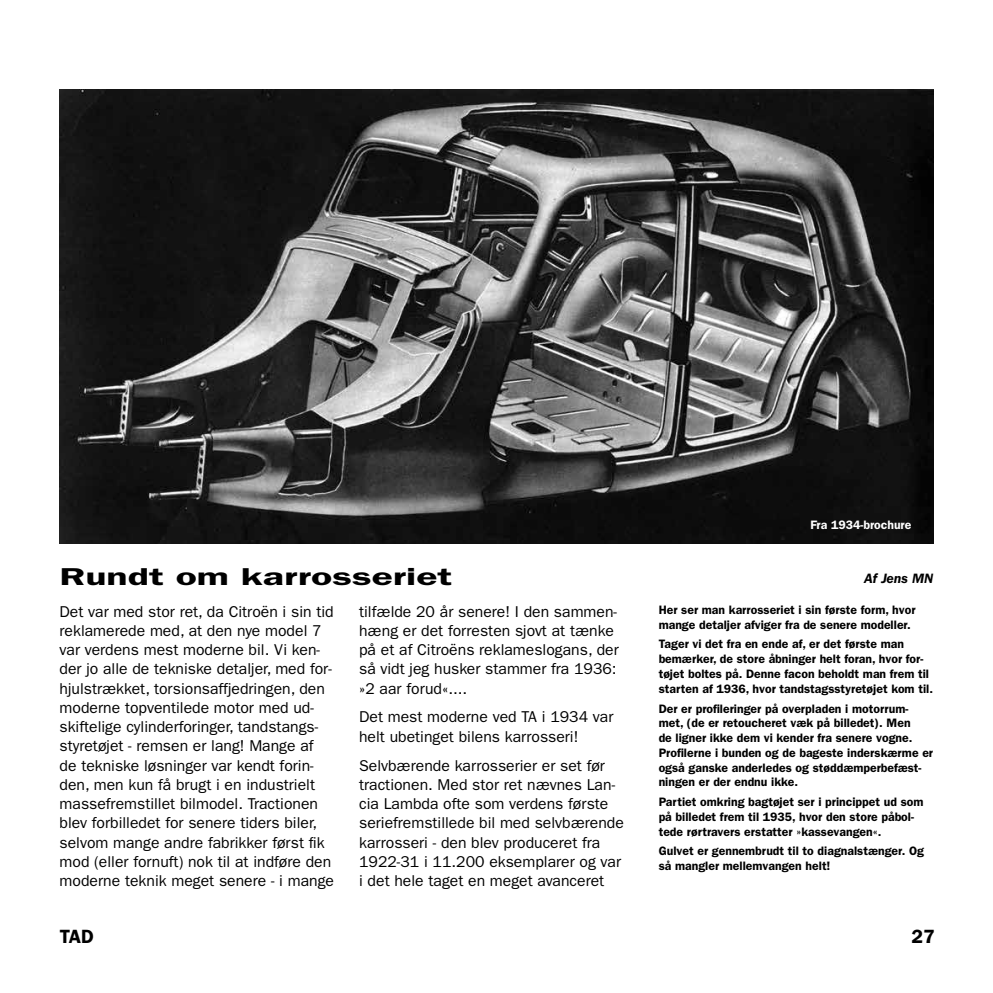
<style>
.page{position:relative;width:993px;height:993px;background:#fff}
.page>*{position:absolute;margin:0;border:0;box-sizing:border-box;transform-origin:0 0}
.t1{font:600 24.5px "Franklin Gothic";color:#000;scale:1.6 1}
.t2{font:600 19.25px "Franklin Gothic";color:#000}
.t3{font:15.75px/19.2px "Franklin Gothic";color:#000}
.t4{font:italic 600 14px "Franklin Gothic";color:#000}
.t5{font:600 12.25px/14.7px "Franklin Gothic";color:#000}
.t6{font:600 12.25px "Franklin Gothic";color:#fff}
</style>
<div class="page">
<img style="left:60px;top:89px;width:873px;height:454px">
<h1 class="t1" style="left:60px;top:561px;width:247px">Rundt om karrosseriet</h1>
<p class="t3" style="left:60px;top:601px;width:276px">Det var med stor ret, da Citroën i sin tid reklamerede med, at den nye model 7 var verdens mest moderne bil. Vi ken&shy;der jo alle de tekniske detaljer, med for&shy;hjulstrækket, torsionsaffjedringen, den moderne topventilede motor med ud&shy;skiftelige cylinderforinger, tandstangs&shy;styretøjet - remsen er lang! Mange af de tekniske løsninger var kendt forin&shy;den, men kun få brugt i en industrielt massefremstillet bilmodel. Tractionen blev forbilledet for senere tiders biler, selvom mange andre fabrikker først fik mod (eller fornuft) nok til at indføre den moderne teknik meget senere - i mange</p>
<p class="t3" style="left:359px;top:601px;width:261px">tilfælde 20 år senere! I den sammen&shy;hæng er det forresten sjovt at tænke på et af Citroëns reklameslogans, der så vidt jeg husker stammer fra 1936: »2 aar forud«....</p>
<p class="t3" style="left:359px;top:707px;width:256px">Det mest moderne ved TA i 1934 var helt ubetinget bilens karrosseri!</p>
<p class="t3" style="left:359px;top:755px;width:266px">Selvbærende karrosserier er set før tractionen. Med stor ret nævnes Lan&shy;cia Lambda ofte som verdens første seriefremstillede bil med selvbærende karrosseri - den blev produceret fra 1922-31 i 11.200 eksemplarer og var i det hele taget en meget avanceret</p>
<p class="t6" style="left:810px;top:517px;width:102px">Fra 1934-brochure</p>
<p class="t4" style="left:864px;top:570px;width:71px">Af Jens MN</p>
<p class="t5" style="left:658px;top:602px;width:258px">Her ser man karrosseriet i sin første form, hvor mange detaljer afviger fra de senere modeller.</p>
<p class="t5" style="left:658px;top:636px;width:276px">Tager vi det fra en ende af, er det første man bemærker, de store åbninger helt foran, hvor for&shy;tøjet boltes på. Denne facon beholdt man frem til starten af 1936, hvor tandstagsstyretøjet kom til.</p>
<p class="t5" style="left:658px;top:700px;width:276px">Der er profileringer på overpladen i motorrum&shy;met, (de er retoucheret væk på billedet). Men<br>de ligner ikke dem vi kender fra senere vogne.<br>Profilerne i bunden og de bageste inderskærme er også ganske anderledes og støddæmperbefæst&shy;ningen er der endnu ikke.</p>
<p class="t5" style="left:658px;top:794px;width:266px">Partiet omkring bagtøjet ser i princippet ud som på billedet frem til 1935, hvor den store påbol&shy;tede rørtravers erstatter »kassevangen«.</p>
<p class="t5" style="left:658px;top:843px;width:267px">Gulvet er gennembrudt til to diagnalstænger. Og så mangler mellemvangen helt!</p>
<p class="t2" style="left:60px;top:925px;width:36px">TAD</p>
<p class="t2" style="left:911px;top:924px;width:25px">27</p>
</div>
